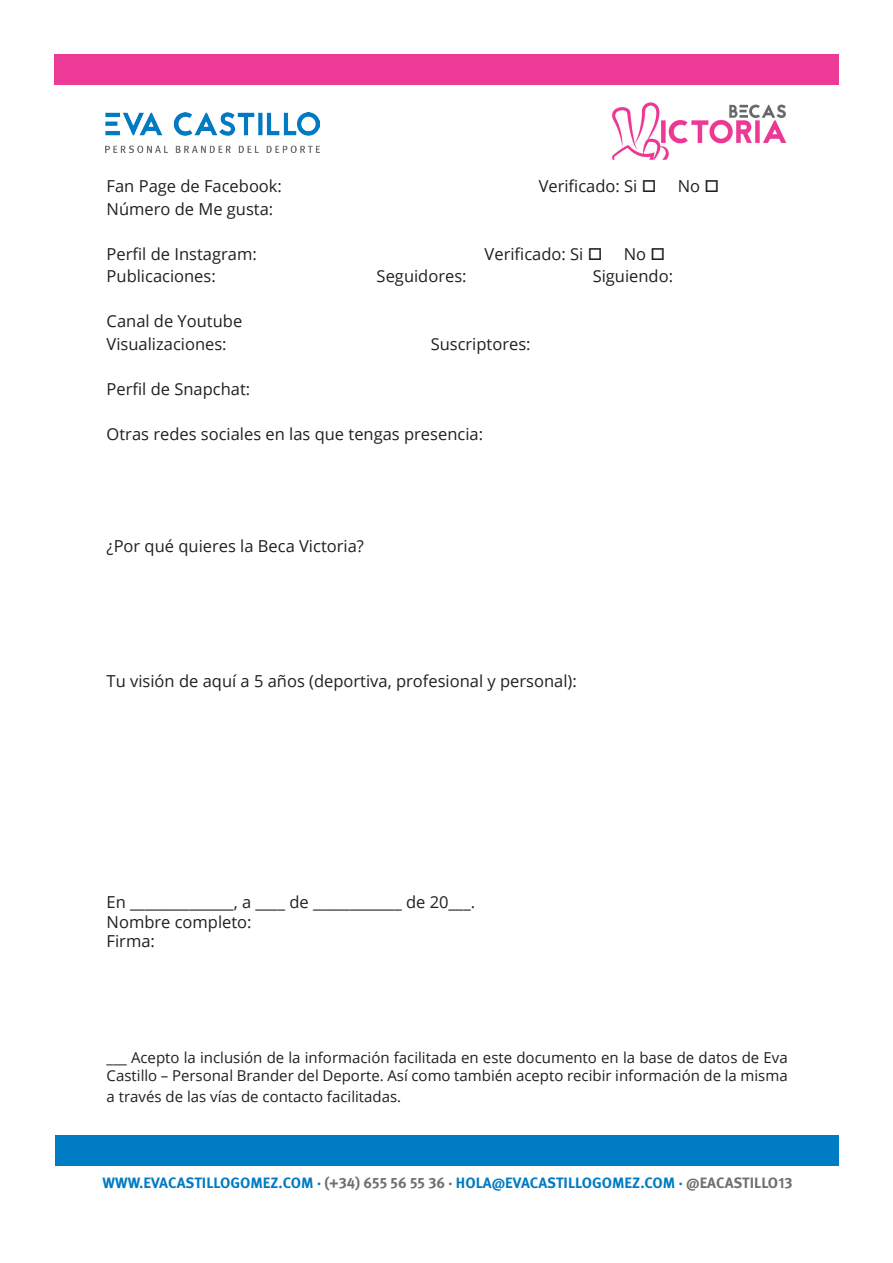
<style>
.page{position:relative;width:893px;height:1263px;background:#fff}
.page>*{position:absolute;margin:0;border:0;box-sizing:border-box;transform-origin:0 0}
.t1{font:16.5px "Open Sans";color:#231f20}
.t2{font:15px/18px "Open Sans";color:#231f20}
.t3{font:700 15px "Infiniti Meta Pro";color:#007ac3}
.s1{color:#6f6f6e}
</style>
<div class="page">
<div style="left:55px;top:1135px;width:783px;height:31px;background:#007cc4"></div>
<div style="left:54px;top:54px;width:785px;height:30px;background:#ed3a96"></div>
<img style="left:612px;top:102px;width:175px;height:58px">
<img style="left:106px;top:112px;width:214px;height:40px">
<p class="t1" style="left:107px;top:175px;width:177px">Fan Page de Facebook:</p>
<p class="t1" style="left:539px;top:175px;width:119px">Verificado: Si □</p>
<p class="t1" style="left:678px;top:175px;width:43px">No □</p>
<p class="t1" style="left:107px;top:197px;width:168px">Número de Me gusta:</p>
<p class="t1" style="left:107px;top:242px;width:152px">Perfil de Instagram:</p>
<p class="t1" style="left:485px;top:242px;width:119px">Verificado: Si □</p>
<p class="t1" style="left:624px;top:242px;width:43px">No □</p>
<p class="t1" style="left:107px;top:265px;width:111px">Publicaciones:</p>
<p class="t1" style="left:377px;top:265px;width:91px">Seguidores:</p>
<p class="t1" style="left:593px;top:265px;width:82px">Siguiendo:</p>
<p class="t1" style="left:107px;top:310px;width:137px">Canal de Youtube</p>
<p class="t1" style="left:107px;top:332px;width:122px">Visualizaciones:</p>
<p class="t1" style="left:431px;top:332px;width:101px">Suscriptores:</p>
<p class="t1" style="left:107px;top:377px;width:145px">Perfil de Snapchat:</p>
<p class="t1" style="left:107px;top:422px;width:378px">Otras redes sociales en las que tengas presencia:</p>
<p class="t1" style="left:107px;top:535px;width:259px">¿Por qué quieres la Beca Victoria?</p>
<p class="t1" style="left:107px;top:670px;width:472px">Tu visión de aquí a 5 años (deportiva, profesional y personal):</p>
<p class="t1" style="left:107px;top:890px;width:370px">En ______________, a ____ de ____________ de 20___.</p>
<p class="t1" style="left:107px;top:910px;width:147px">Nombre completo:</p>
<p class="t1" style="left:107px;top:930px;width:50px">Firma:</p>
<p class="t2" style="left:107px;top:1048px;width:683px">___ Acepto la inclusión de la información facilitada en este documento en la base de datos de Eva<br>Castillo – Personal Brander del Deporte. Así como también acepto recibir información de la misma</p>
<p class="t2" style="left:107px;top:1087px;width:296px">a través de las vías de contacto facilitadas.</p>
<p class="t3" style="left:102px;top:1173px;width:692px">WWW.EVACASTILLOGOMEZ.COM · <span class="s1">(+34) 655 56 55 36 ·</span> HOLA@EVACASTILLOGOMEZ.COM · <span class="s1">@EACASTILLO13</span></p>
</div>
